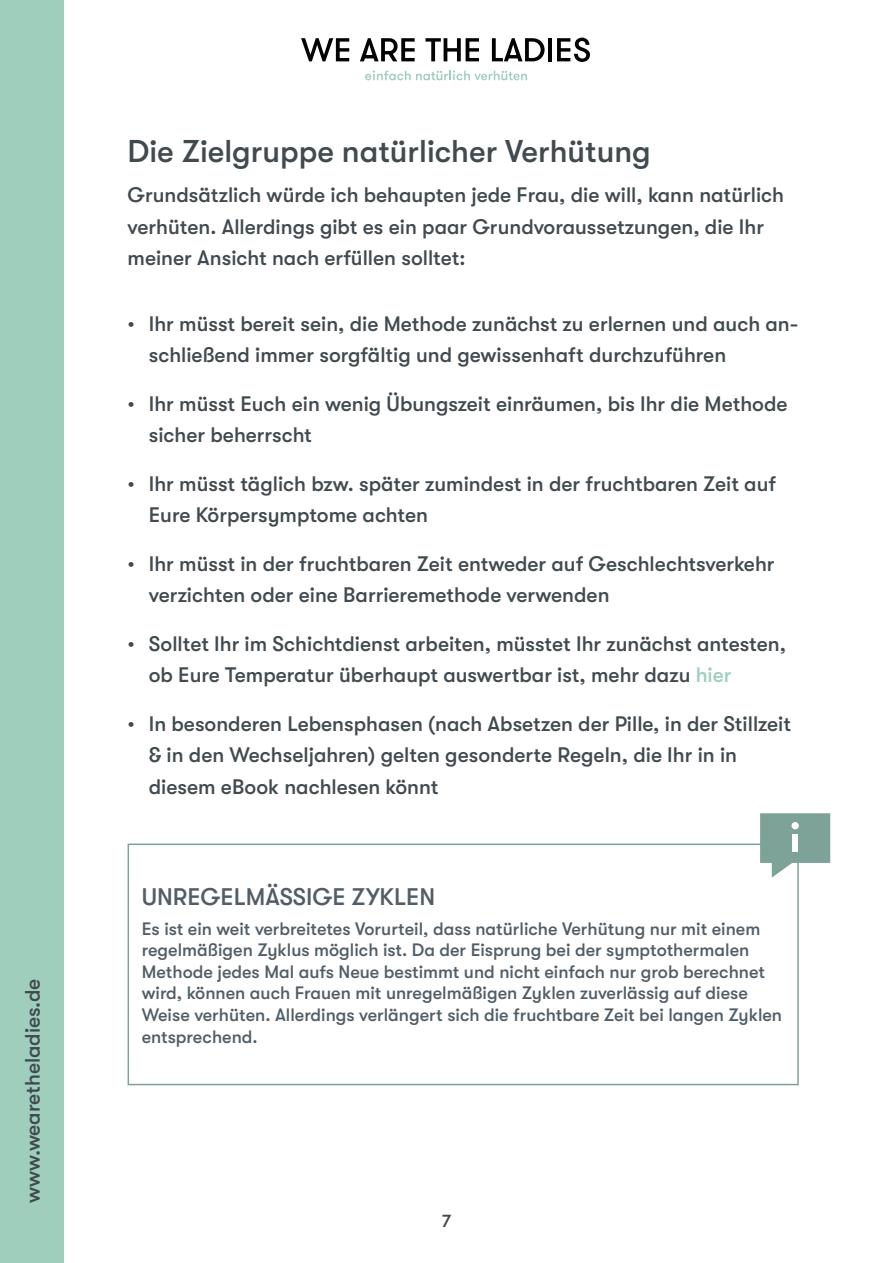
<style>
.page{position:relative;width:893px;height:1263px;background:#fff}
.page>*{position:absolute;margin:0;border:0;box-sizing:border-box;transform-origin:0 0}
.t1{font:500 31.5px "GT Walsheim";color:#404a4f}
.t2{font:500 24px "GT Walsheim";color:#515e67}
.t3{font:500 21px/31.5px "GT Walsheim";color:#404a4f}
.t4{font:500 18px/21.6px "GT Walsheim";color:#515e67}
.t5{font:500 18px "GT Walsheim";color:#404a4f}
.s1{color:#9fcfbc}
</style>
<div class="page">
<div style="left:0;top:0;width:64px;height:1263px;background:#9fcfbc"></div>
<svg style="left:301px;top:38px;width:48px;height:23px"></svg>
<svg style="left:360px;top:38px;width:55px;height:23px"></svg>
<svg style="left:425px;top:38px;width:54px;height:23px"></svg>
<svg style="left:492px;top:38px;width:53px;height:23px"></svg>
<hr style="left:548px;top:38px;width:4px;height:23px;background:#010202">
<svg style="left:557px;top:38px;width:33px;height:24px"></svg>
<svg style="left:365px;top:70px;width:162px;height:10px"></svg>
<div style="left:128px;top:843px;width:671px;height:242px;border:2px solid #7da399"></div>
<svg style="left:760px;top:813px;width:70px;height:65px"></svg>
<div style="left:792px;top:834px;width:6px;height:17px;background:#fff"></div>
<div style="left:791px;top:822px;width:8px;height:7px;background:#fff;border-radius:50%"></div>
<p class="t3" style="left:17px;top:1203px;width:226px;rotate:-90deg">www.wearetheladies.de</p>
<h1 class="t1" style="left:128px;top:133px;width:525px">Die Zielgruppe natürlicher Verhütung</h1>
<p class="t3" style="left:128px;top:179px;width:658px">Grundsätzlich würde ich behaupten jede Frau, die will, kann natürlich verhüten. Allerdings gibt es ein paar Grundvoraussetzungen, die Ihr meiner Ansicht nach erfüllen solltet:</p>
<p class="t3" style="left:149px;top:308px;width:651px;text-indent:-21px">• Ihr müsst bereit sein, die Methode zunächst zu erlernen und auch an&shy;schließend immer sorgfältig und gewissenhaft durchzuführen</p>
<p class="t3" style="left:149px;top:388px;width:640px;text-indent:-21px">• Ihr müsst Euch ein wenig Übungszeit einräumen, bis Ihr die Methode sicher beherrscht</p>
<p class="t3" style="left:149px;top:468px;width:629px;text-indent:-21px">• Ihr müsst täglich bzw. später zumindest in der fruchtbaren Zeit auf<br>Eure Körpersymptome achten</p>
<p class="t3" style="left:149px;top:548px;width:627px;text-indent:-21px">• Ihr müsst in der fruchtbaren Zeit entweder auf Geschlechtsverkehr verzichten oder eine Barrieremethode verwenden</p>
<p class="t3" style="left:149px;top:628px;width:639px;text-indent:-21px">• Solltet Ihr im Schichtdienst arbeiten, müsstet Ihr zunächst antesten, ob Eure Temperatur überhaupt auswertbar ist, mehr dazu <span class="s1">hier</span></p>
<p class="t3" style="left:149px;top:708px;width:644px;text-indent:-21px">• In besonderen Lebensphasen (nach Absetzen der Pille, in der Stillzeit &amp; in den Wechseljahren) gelten gesonderte Regeln, die Ihr in in diesem eBook nachlesen könnt</p>
<p class="t2" style="left:142px;top:883px;width:295px">UNREGELMÄSSIGE ZYKLEN</p>
<p class="t4" style="left:142px;top:918px;width:642px">Es ist ein weit verbreitetes Vorurteil, dass natürliche Verhütung nur mit einem regelmäßigen Zyklus möglich ist. Da der Eisprung bei der symptothermalen Methode jedes Mal aufs Neue bestimmt und nicht einfach nur grob berechnet wird, können auch Frauen mit unregelmäßigen Zyklen zuverlässig auf diese Weise verhüten. Allerdings verlängert sich die fruchtbare Zeit bei langen Zyklen entsprechend.</p>
<p class="t5" style="left:442px;top:1211px;width:11px">7</p>
</div>
